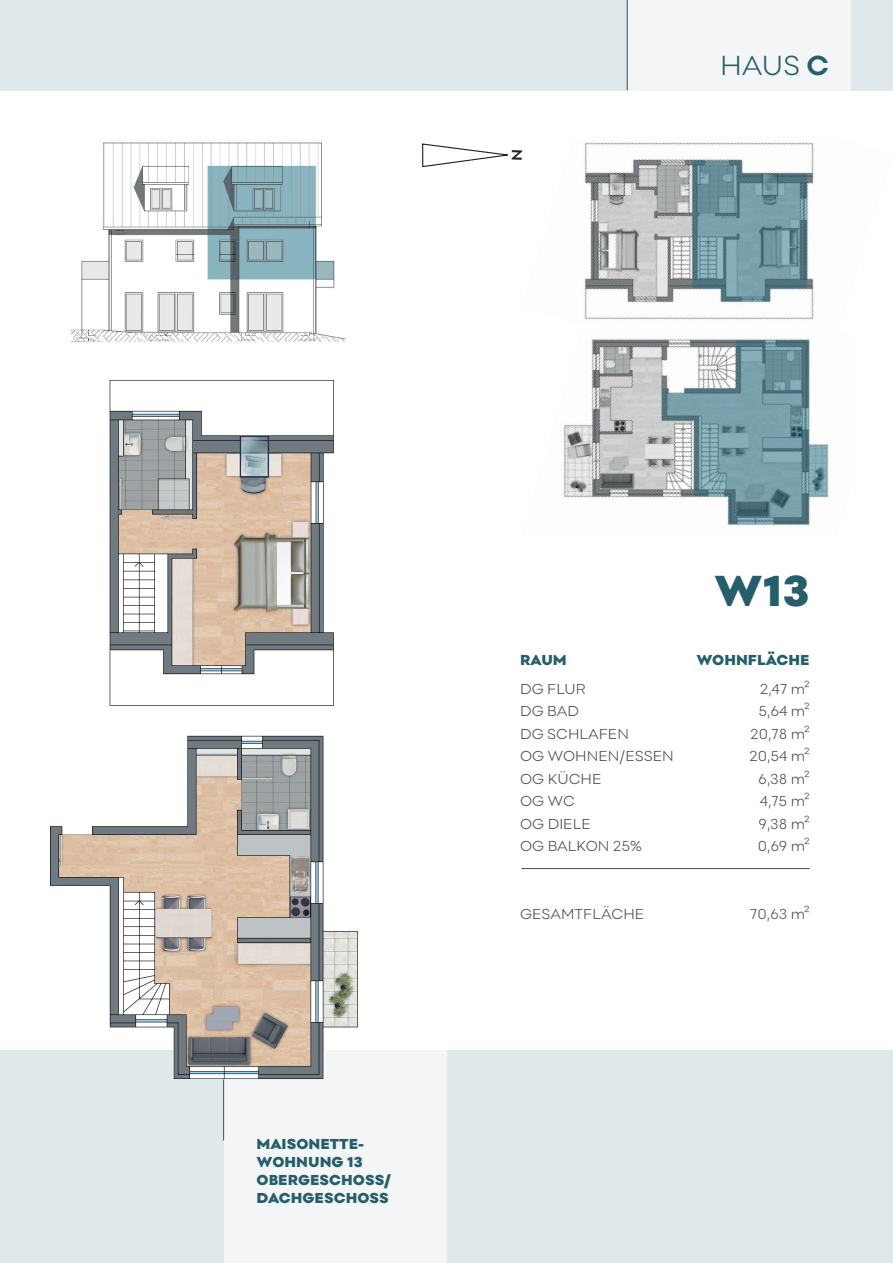
<style>
.page{position:relative;width:893px;height:1263px;background:#fff}
.page>*{position:absolute;margin:0;border:0;box-sizing:border-box;transform-origin:0 0}
.t1{font:900 45px "Point";color:#265e6c}
.t2{font:300 28.5px "Point";color:#265e6c}
.t3{font:300 15px/22.5px "Point";color:#4b4c4d}
.t4{font:900 15px/18px "Point";color:#265e6c}
.t5{font:300 15px/22.5px "Point";letter-spacing:-.02em;color:#4b4c4d;text-align:right}
.s1{font-weight:700}
</style>
<div class="page">
<div style="left:0;top:1050px;width:893px;height:213px;background:#dfe8eb"></div>
<div style="left:224px;top:1050px;width:223px;height:213px;background:#f4f5f6"></div>
<hr style="left:223px;top:1050px;width:1px;height:90px;background:#265e6c">
<div style="left:0;top:0;width:893px;height:90px;background:#dfe8eb"></div>
<div style="left:628px;top:0;width:222px;height:90px;background:#f4f5f6"></div>
<hr style="left:627px;top:0;width:1px;height:90px;background:#265e6c">
<hr style="left:521px;top:868px;width:288px;height:1px;background:#4b4c4d">
<img style="left:70px;top:142px;width:275px;height:200px">
<img style="left:50px;top:735px;width:308px;height:344px">
<img style="left:109px;top:379px;width:225px;height:327px">
<img style="left:584px;top:142px;width:230px;height:178px">
<img style="left:563px;top:339px;width:266px;height:187px">
<svg style="left:422px;top:143px;width:86px;height:25px"></svg>
<h2 class="t2" style="left:720px;top:48px;width:111px">HAUS <span class="s1">C</span></h2>
<p class="t4" style="left:257px;top:1135px;width:136px">MAISONETTE-<br>WOHNUNG 13<br>OBERGESCHOSS/<br>DACHGESCHOSS</p>
<h1 class="t1" style="left:714px;top:563px;width:97px">W13</h1>
<p class="t4" style="left:520px;top:651px;width:48px">RAUM</p>
<p class="t4" style="left:696px;top:651px;width:115px">WOHNFLÄCHE</p>
<p class="t3" style="left:520px;top:677px;width:155px">DG FLUR<br>DG BAD<br>DG SCHLAFEN<br>OG WOHNEN/ESSEN<br>OG KÜCHE<br>OG WC<br>OG DIELE<br>OG BALKON 25%</p>
<p class="t3" style="left:520px;top:902px;width:126px">GESAMTFLÄCHE</p>
<p class="t5" style="left:749px;top:677px;width:62px">2,47 m²<br>5,64 m²<br>20,78 m²<br>20,54 m²<br>6,38 m²<br>4,75 m²<br>9,38 m²<br>0,69 m²</p>
<p class="t3" style="left:750px;top:902px;width:61px">70,63 m²</p>
</div>
